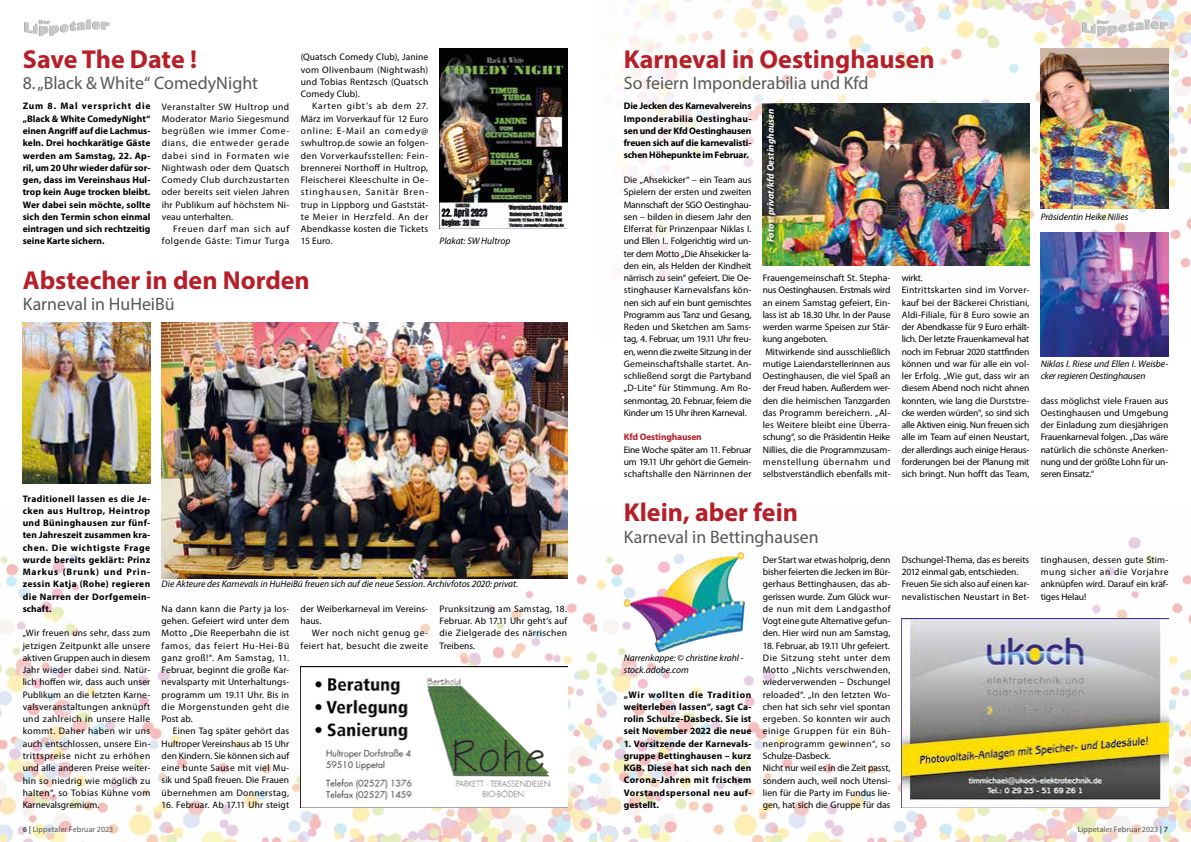
<style>
.page{position:relative;width:1191px;height:842px;background:#fff}
.page>*{position:absolute;margin:0;border:0;box-sizing:border-box;transform-origin:0 0}
.t1{font:700 26px "Myriad Pro";color:#b61f29}
.t2{font:18px "Myriad Pro";color:#575756}
.t3{font:italic 9.6px/12.3px "Myriad Pro";letter-spacing:-.015em;color:#000}
.t4{font:9.5px/12.3px "Myriad Pro";color:#000;text-align:justify}
.t5{font:700 9.5px/12.3px "Myriad Pro";letter-spacing:.01em;color:#000;text-align:justify}
.t6{font:italic 9.5px/12.3px "Myriad Pro";color:#000}
.t7{font:9.5px/12.3px "Myriad Pro";letter-spacing:.04em;color:#000;text-align:right}
.t8{font:9.5px/12.3px "Myriad Pro";letter-spacing:.06em;color:#000;text-align:right}
.t9{font:italic 700 9.5px "Myriad Pro";letter-spacing:.01em;color:#fff}
.t10{font:700 9.5px "Myriad Pro";letter-spacing:-.015em;color:#b61f29}
.t11{font:8px "Myriad Pro";letter-spacing:.01em;color:#575756}
.s1{font-style:normal}
.s2{font-weight:700}
</style>
<div class="page">
<img style="left:24px;top:19px;width:86px;height:18px">
<img style="left:596px;top:537px;width:595px;height:305px">
<svg style="left:0;top:504px;width:596px;height:338px"></svg>
<img style="left:620px;top:0;width:571px;height:337px">
<img style="left:901px;top:618px;width:267px;height:190px">
<img style="left:1040px;top:232px;width:128px;height:124px">
<img style="left:1040px;top:48px;width:128px;height:160px">
<img style="left:763px;top:104px;width:266px;height:162px">
<div style="left:765px;top:108px;width:15px;height:139px;background:#000;opacity:.75"></div>
<img style="left:301px;top:666px;width:266px;height:142px">
<img style="left:23px;top:323px;width:127px;height:161px">
<img style="left:162px;top:323px;width:405px;height:256px">
<img style="left:439px;top:48px;width:128px;height:181px">
<img style="left:620px;top:546px;width:128px;height:106px">
<svg style="left:1078px;top:14px;width:95px;height:27px"></svg>
<img style="left:1079px;top:16px;width:89px;height:23px">
<h1 class="t1" style="left:23px;top:42px;width:176px">Save The Date !</h1>
<h2 class="t2" style="left:23px;top:72px;width:237px">8. „Black &amp; White“ ComedyNight</h2>
<p class="t5" style="left:23px;top:100px;width:129px">Zum 8. Mal verspricht die „Black &amp; White ComedyNight“ einen Angriff auf die Lachmus&shy;keln. Drei hochkarätige Gäste werden am Samstag, 22. Ap&shy;ril, um 20 Uhr wieder dafür sor&shy;gen, dass im Vereinshaus Hul&shy;trop kein Auge trocken bleibt.<br>Wer dabei sein möchte, sollte sich den Termin schon einmal eintragen und sich rechtzeitig seine Karte sichern.</p>
<p class="t4" style="left:162px;top:100px;width:129px">Veranstalter SW Hultrop und Moderator Mario Siegesmund begrüßen wie immer Come&shy;dians, die entweder gerade dabei sind in Formaten wie Nightwash oder dem Quatsch Comedy Club durchzustarten oder bereits seit vielen Jahren ihr Publikum auf höchstem Ni&shy;veau unterhalten.</p>
<p class="t8" style="left:162px;top:223px;width:129px">Freuen darf man sich auf folgende Gäste: Timur Turga</p>
<p class="t4" style="left:301px;top:51px;width:129px">(Quatsch Comedy Club), Janine vom Olivenbaum (Nightwash) und Tobias Rentzsch (Quatsch Comedy Club).</p>
<p class="t4" style="left:301px;top:100px;width:129px;text-indent:11px">Karten gibt’s ab dem 27.<br>März im Vorverkauf für 12 Euro online: E-Mail an comedy@ swhultrop.de sowie an folgen&shy;den Vorverkaufsstellen: Fein&shy;brennerei Northoff in Hultrop, Fleischerei Kleeschulte in Oe&shy;stinghausen, Sanitär Bren&shy;trup in Lippborg und Gaststät&shy;te Meier in Herzfeld. An der Abendkasse kosten die Tickets 15 Euro.</p>
<h1 class="t1" style="left:23px;top:263px;width:289px">Abstecher in den Norden</h1>
<h2 class="t2" style="left:23px;top:293px;width:153px">Karneval in HuHeiBü</h2>
<p class="t6" style="left:439px;top:235px;width:72px">Plakat: SW Hultrop</p>
<p class="t5" style="left:23px;top:492px;width:129px">Traditionell lassen es die Je&shy;cken aus Hultrop, Heintrop und Büninghausen zur fünf&shy;ten Jahreszeit zusammen kra&shy;chen. Die wichtigste Frage wurde bereits geklärt: Prinz Markus (Brunk) und Prin&shy;zessin Katja (Rohe) regieren die Narren der Dorfgemein&shy;schaft.</p>
<p class="t4" style="left:23px;top:627px;width:129px">„Wir freuen uns sehr, dass zum jetzigen Zeitpunkt alle unsere aktiven Gruppen auch in diesem Jahr wieder dabei sind. Natür&shy;lich hoffen wir, dass auch unser Publikum an die letzten Karne&shy;valsveranstaltungen anknüpft und zahlreich in unsere Halle kommt. Daher haben wir uns auch entschlossen, unsere Ein&shy;trittspreise nicht zu erhöhen und alle anderen Preise weiter&shy;hin so niedrig wie möglich zu halten“, so Tobias Kühne vom Karnevalsgremium.</p>
<p class="t6" style="left:162px;top:578px;width:358px">Die Akteure des Karnevals in HuHeiBü freuen sich auf die neue Session. Archivfotos 2020: privat.</p>
<p class="t4" style="left:300px;top:602px;width:129px">der Weiberkarneval im Vereins&shy;haus.</p>
<p class="t7" style="left:300px;top:627px;width:129px">Wer noch nicht genug ge&shy;feiert hat, besucht die zweite</p>
<p class="t4" style="left:162px;top:602px;width:129px">Na dann kann die Party ja los&shy;gehen. Gefeiert wird unter dem Motto „Die Reeperbahn die ist famos, das feiert Hu-Hei-Bü ganz groß!“. Am Samstag, 11.<br>Februar, beginnt die große Kar&shy;nevalsparty mit Unterhaltungs&shy;programm um 19.11 Uhr. Bis in die Morgenstunden geht die Post ab.</p>
<p class="t4" style="left:162px;top:725px;width:129px;text-indent:11px">Einen Tag später gehört das Hultroper Vereinshaus ab 15 Uhr den Kindern. Sie können sich auf eine bunte Sause mit viel Mu&shy;sik und Spaß freuen. Die Frauen übernehmen am Donnerstag,</p>
<p class="t4" style="left:162px;top:798px;width:129px">16. Februar. Ab 17.11 Uhr steigt</p>
<p class="t4" style="left:439px;top:602px;width:129px">Prunksitzung am Samstag, 18.<br>Februar. Ab 17.11 Uhr geht’s auf die Zielgerade des närrischen Treibens.</p>
<h1 class="t1" style="left:624px;top:42px;width:312px">Karneval in Oestinghausen</h1>
<h2 class="t2" style="left:624px;top:72px;width:246px">So feiern Imponderabilia und Kfd</h2>
<p class="t5" style="left:624px;top:100px;width:129px">Die Jecken des Karnevalvereins Imponderabilia Oestinghau&shy;sen und der Kfd Oestinghausen freuen sich auf die karnevalisti&shy;schen Höhepunkte im Februar.</p>
<p class="t4" style="left:624px;top:173px;width:129px">Die „Ahsekicker“ – ein Team aus Spielern der ersten und zweiten Mannschaft der SGO Oestinghau&shy;sen – bilden in diesem Jahr den Elferrat für Prinzenpaar Niklas I. und Ellen I.. Folgerichtig wird un&shy;ter dem Motto „Die Ahsekicker la&shy;den ein, als Helden der Kindheit närrisch zu sein“ gefeiert. Die Oe&shy;stinghauser Karnevalsfans kön&shy;nen sich auf ein bunt gemischtes Programm aus Tanz und Gesang, Reden und Sketchen am Sams&shy;tag, 4. Februar, um 19.11 Uhr freu&shy;en, wenn die zweite Sitzung in der Gemeinschaftshalle startet. An&shy;schließend sorgt die Partyband „D-Lite“ für Stimmung. Am Ro&shy;senmontag, 20. Februar, feiern die Kinder um 15 Uhr ihren Karneval.</p>
<p class="t10" style="left:624px;top:431px;width:79px">Kfd Oestinghausen</p>
<p class="t4" style="left:624px;top:443px;width:129px">Eine Woche später am 11. Februar um 19.11 Uhr gehört die Gemein&shy;schaftshalle den Närrinnen der</p>
<p class="t9" style="left:764px;top:242px;width:135px;rotate:-90deg">Fotos: privat/kfd Oestinghausen</p>
<p class="t4" style="left:763px;top:272px;width:129px;text-align:left">Frauengemeinschaft St. Stepha&shy;nus Oestinghausen. Erstmals wird an einem Samstag gefeiert, Ein&shy;lass ist ab 18.30 Uhr. In der Pause werden warme Speisen zur Stär&shy;kung angeboten.<br>Mitwirkende sind ausschließlich mutige Laiendarstellerinnen aus<br>Oestinghausen, die viel Spaß an der Freud haben. Außerdem wer&shy;den die heimischen Tanzgarden das Programm bereichern. „Al&shy;les Weitere bleibt eine Überra&shy;schung“, so die Präsidentin Heike<br>Nillies, die die Programmzusam&shy;menstellung übernahm und selbstverständlich ebenfalls mit-</p>
<p class="t4" style="left:901px;top:272px;width:129px;text-align:left">wirkt.<br>Eintrittskarten sind im Vorver&shy;kauf bei der Bäckerei Christiani,<br>Aldi-Filiale, für 8 Euro sowie an der Abendkasse für 9 Euro erhält&shy;lich. Der letzte Frauenkarneval hat noch im Februar 2020 stattfinden können und war für alle ein vol&shy;ler Erfolg. „Wie gut, dass wir an diesem Abend noch nicht ahnen konnten, wie lang die Durststre&shy;cke werden würden“, so sind sich alle Aktiven einig. Nun freuen sich alle im Team auf einen Neustart, der allerdings auch einige Heraus&shy;forderungen bei der Planung mit sich bringt. Nun hofft das Team,</p>
<h1 class="t1" style="left:624px;top:496px;width:176px">Klein, aber fein</h1>
<h2 class="t2" style="left:624px;top:526px;width:196px">Karneval in Bettinghausen</h2>
<p class="t6" style="left:1040px;top:210px;width:89px">Präsidentin Heike Nilies</p>
<p class="t3" style="left:1040px;top:357px;width:129px">Niklas I. Riese und Ellen I. Weisbe&shy;cker regieren Oestinghausen</p>
<p class="t4" style="left:1040px;top:394px;width:129px">dass möglichst viele Frauen aus Oestinghausen und Umgebung der Einladung zum diesjährigen Frauenkarneval folgen. „Das wäre natürlich die schönste Anerken&shy;nung und der größte Lohn für un&shy;seren Einsatz.“</p>
<p class="t6" style="left:624px;top:651px;width:121px">Narrenkappe: <span class="s1">©</span> christine krahl - stock.adobe.com</p>
<p class="t5" style="left:624px;top:688px;width:129px">„Wir wollten die Tradition weiterleben lassen“, sagt Ca&shy;rolin Schulze-Dasbeck. Sie ist seit November 2022 die neue</p>
<p class="t5" style="left:624px;top:737px;width:129px">1. Vorsitzende der Karnevals&shy;gruppe Bettinghausen – kurz KGB. Diese hat sich nach den Corona-Jahren mit frischem Vorstandspersonal neu auf&shy;gestellt.</p>
<p class="t4" style="left:763px;top:553px;width:129px">Der Start war etwas holprig, denn bisher feierten die Jecken im Bür&shy;gerhaus Bettinghausen, das ab&shy;gerissen wurde. Zum Glück wur&shy;de nun mit dem Landgasthof Vogt eine gute Alternative gefun&shy;den. Hier wird nun am Samstag,</p>
<p class="t4" style="left:763px;top:639px;width:129px;text-align:left">18. Februar, ab 19.11 Uhr gefeiert.<br>Die Sitzung steht unter dem<br>Motto „Nichts verschwenden, wiederverwenden – Dschungel reloaded“. „In den letzten Wo&shy;chen hat sich sehr viel spontan ergeben. So konnten wir auch einige Gruppen für ein Büh&shy;nenprogramm gewinnen“, so<br>Schulze-Dasbeck.<br>Nicht nur weil es in die Zeit passt, sondern auch, weil noch Utensi&shy;lien für die Party im Fundus lie&shy;gen, hat sich die Gruppe für das</p>
<p class="t4" style="left:901px;top:553px;width:129px;text-align:left">Dschungel-Thema, das es bereits<br>2012 einmal gab, entschieden.<br>Freuen Sie sich also auf einen kar&shy;nevalistischen Neustart in Bet-</p>
<p class="t4" style="left:1040px;top:553px;width:129px">tinghausen, dessen gute Stim&shy;mung sicher an die Vorjahre anknüpfen wird. Darauf ein kräf&shy;tiges Helau!</p>
<p class="t11" style="left:23px;top:825px;width:92px"><span class="s2">6 |</span> Lippetaler Februar 2023</p>
<p class="t11" style="left:1077px;top:825px;width:92px">Lippetaler Februar 2023 <span class="s2">| 7</span></p>
</div>
